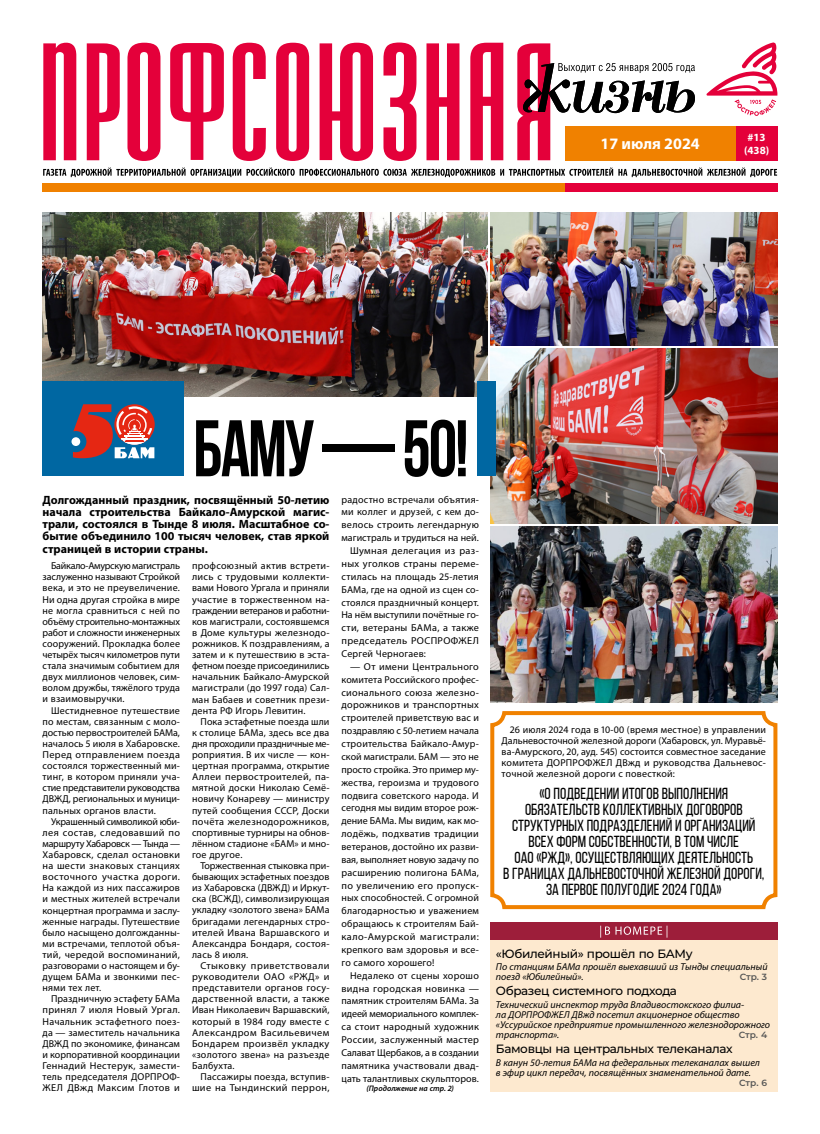
<style>
.page{position:relative;width:820px;height:1134px;background:#fff}
.page>*{position:absolute;margin:0;border:0;box-sizing:border-box;transform-origin:0 0}
.t1{font:700 80px "Bebas Neue";letter-spacing:-.03em;color:#000;scale:.9 1}
.t2{font:16px/16px "Bebas Neue";color:#000;text-align:center}
.t3{font:700 16px "Myriad Pro";color:#fff}
.t4{font:700 12px/12.1px "Myriad Pro";color:#000;text-align:justify}
.t5{font:500 12px "Montserrat";letter-spacing:-.03em;color:#000}
.t6{font:700 11px/13.2px "Myriad Pro";color:#fff;text-align:center}
.t7{font:10px/11.1px "Myriad Pro";letter-spacing:.02em;color:#000;text-align:justify}
.t8{font:italic 10px/10px "Myriad Pro";color:#000}
.t9{font:10px "Myriad Pro";color:#000}
.t10{font:600 9px "Montserrat";letter-spacing:-.01em;color:#575756}
.t11{font:italic 600 8px "Myriad Pro";color:#000}
</style>
<div class="page">
<svg style="left:43px;top:43px;width:33px;height:117px"></svg>
<svg style="left:87px;top:43px;width:33px;height:117px"></svg>
<svg style="left:170px;top:43px;width:54px;height:117px"></svg>
<svg style="left:127px;top:43px;width:33px;height:118px"></svg>
<svg style="left:233px;top:43px;width:33px;height:118px"></svg>
<svg style="left:276px;top:43px;width:33px;height:118px"></svg>
<svg style="left:319px;top:43px;width:54px;height:118px"></svg>
<svg style="left:383px;top:43px;width:33px;height:118px"></svg>
<svg style="left:470px;top:43px;width:33px;height:117px"></svg>
<svg style="left:426px;top:43px;width:33px;height:117px"></svg>
<div style="left:735px;top:126px;width:42px;height:34px;background:#e4003a"></div>
<div style="left:565px;top:126px;width:170px;height:34px;background:#f08100"></div>
<div style="left:43px;top:183px;width:521px;height:8px;background:#f08100"></div>
<div style="left:564px;top:183px;width:213px;height:8px;background:#e4003a"></div>
<svg style="left:706px;top:42px;width:71px;height:74px"></svg>
<div style="left:490px;top:922px;width:287px;height:19px;background:#9d1e3a"></div>
<svg style="left:600px;top:926px;width:67px;height:12px"></svg>
<div style="left:490px;top:940px;width:287px;height:151px;background:#fde9cf"></div>
<div style="left:490px;top:711px;width:287px;height:198px;border:4px solid #f08100;border-radius:12px"></div>
<img style="left:43px;top:213px;width:444px;height:183px">
<img style="left:490px;top:213px;width:287px;height:133px">
<img style="left:490px;top:349px;width:287px;height:175px">
<img style="left:490px;top:527px;width:287px;height:175px">
<div style="left:43px;top:381px;width:141px;height:95px;background:#0067a2"></div>
<svg style="left:73px;top:404px;width:82px;height:54px"></svg>
<div style="left:477px;top:381px;width:18px;height:95px;background:#0067a2"></div>
<svg style="left:43px;top:168px;width:733px;height:9px"></svg>
<svg style="left:517px;top:43px;width:177px;height:117px"></svg>
<h2 class="t3" style="left:600px;top:133px;width:101px">17 июля 2024</h2>
<p class="t6" style="left:743px;top:130px;width:27px">#13 (438)</p>
<h1 class="t1" style="left:193px;top:405px;width:307px">БАМУ — 50!</h1>
<p class="t4" style="left:43px;top:494px;width:288px">Долгожданный праздник, посвящённый 50-летию начала строительства Байкало-Амурской магис&shy;трали, состоялся в Тынде 8 июля. Масштабное со&shy;бытие объединило 100 тысяч человек, став яркой страницей в истории страны.</p>
<p class="t7" style="left:43px;top:560px;width:139px;text-indent:8px">Байкало-Амурскую магистраль заслуженно называют Стройкой века, и это не преувеличение.<br>Ни одна другая стройка в мире не могла сравниться с ней по объёму строительно-монтажных работ и сложности инженерных сооружений. Прокладка более четырёх тысяч километров пути стала значимым событием для двух миллионов человек, сим&shy;волом дружбы, тяжёлого труда и взаимовыручки.</p>
<p class="t7" style="left:43px;top:704px;width:139px;text-indent:9px">Шестидневное путешествие по местам, связанным с моло&shy;достью первостроителей БАМа, началось 5 июля в Хабаровске.<br>Перед отправлением поезда состоялся торжественный ми&shy;тинг, в котором приняли уча&shy;стие представители руководства ДВЖД, региональных и муници&shy;пальных органов власти.</p>
<p class="t7" style="left:43px;top:815px;width:139px;text-indent:8px">Украшенный символикой юби&shy;лея состав, следовавший по маршруту Хабаровск — Тында — Хабаровск, сделал остановки на шести знаковых станциях восточного участка дороги.<br>На каждой из них пассажиров и местных жителей встречали концертная программа и заслу&shy;женные награды. Путешествие было насыщено долгожданны&shy;ми встречами, теплотой объя&shy;тий, чередой воспоминаний, разговорами о настоящем и бу&shy;дущем БАМа и звонкими пес&shy;нями тех лет.</p>
<p class="t7" style="left:43px;top:993px;width:139px;text-indent:8px">Праздничную эстафету БАМа принял 7 июля Новый Ургал.<br>Начальник эстафетного поез&shy;да — заместитель начальника ДВЖД по экономике, финансам и корпоративной координации Геннадий Нестерук, замести&shy;тель председателя ДОРПРОФ-ЖЕЛ ДВжд Максим Глотов и</p>
<p class="t7" style="left:192px;top:560px;width:139px">профсоюзный актив встрети&shy;лись с трудовыми коллекти&shy;вами Нового Ургала и приняли участие в торжественном на&shy;граждении ветеранов и работни&shy;ков магистрали, состоявшемся в Доме культуры железнодо&shy;рожников. К поздравлениям, а затем и к путешествию в эста&shy;фетном поезде присоединились начальник Байкало-Амурской магистрали (до 1997 года) Сал&shy;ман Бабаев и советник прези&shy;дента РФ Игорь Левитин.</p>
<p class="t7" style="left:192px;top:716px;width:139px;text-indent:8px">Пока эстафетные поезда шли к столице БАМа, здесь все два дня проходили праздничные ме&shy;роприятия. В их числе — кон&shy;цертная программа, открытие Аллеи первостроителей, па&shy;мятной доски Николаю Семё&shy;новичу Конареву — министру путей сообщения СССР, Доски почёта железнодорожников, спортивные турниры на обнов&shy;лённом стадионе «БАМ» и мно&shy;гое другое.</p>
<p class="t7" style="left:192px;top:860px;width:139px;text-indent:8px">Торжественная стыковка при&shy;бывающих эстафетных поездов из Хабаровска (ДВЖД) и Иркут&shy;ска (ВСЖД), символизирующая укладку «золотого звена» БАМа бригадами легендарных стро&shy;ителей Ивана Варшавского и Александра Бондаря, состоя&shy;лась 8 июля.</p>
<p class="t7" style="left:192px;top:960px;width:139px;text-indent:9px">Стыковку приветствовали руководители ОАО «РЖД» и представители органов госу&shy;дарственной власти, а также Иван Николаевич Варшавский, который в 1984 году вместе с Александром Васильевичем Бондарем произвёл укладку «золотого звена» на разъезде Балбухта.</p>
<p class="t7" style="left:192px;top:1071px;width:139px;text-align:right">Пассажиры поезда, вступив&shy;шие на Тындинский перрон,</p>
<p class="t7" style="left:341px;top:493px;width:139px">радостно встречали объятия-</p>
<p class="t7" style="left:341px;top:506px;width:139px">ми коллег и друзей, с кем до-</p>
<p class="t7" style="left:341px;top:519px;width:139px">велось строить легендарную</p>
<p class="t7" style="left:341px;top:532px;width:139px">магистраль и трудиться на ней.</p>
<p class="t7" style="left:350px;top:545px;width:130px">Шумная делегация из раз-</p>
<p class="t7" style="left:341px;top:558px;width:139px">ных уголков страны переме-</p>
<p class="t7" style="left:341px;top:571px;width:139px">стилась на площадь 25-летия</p>
<p class="t7" style="left:341px;top:584px;width:139px">БАМа, где на одной из сцен со-</p>
<p class="t7" style="left:341px;top:596px;width:139px">стоялся праздничный концерт.</p>
<p class="t9" style="left:341px;top:609px;width:139px">На нём выступили почётные го-</p>
<p class="t7" style="left:341px;top:622px;width:139px">сти, ветераны БАМа, а также</p>
<p class="t7" style="left:341px;top:635px;width:139px">председатель РОСПРОФЖЕЛ</p>
<p class="t7" style="left:341px;top:648px;width:86px">Сергей Черногаев:</p>
<p class="t7" style="left:341px;top:660px;width:139px;line-height:12.9px;text-indent:9px">— От имени Центрального комитета Российского профес&shy;сионального союза железно&shy;дорожников и транспортных строителей приветствую вас и поздравляю с 50-летием начала строительства Байкало-Амур&shy;ской магистрали. БАМ — это не просто стройка. Это пример му&shy;жества, героизма и трудового подвига советского народа. И сегодня мы видим второе рож&shy;дение БАМа. Мы видим, как мо&shy;лодёжь, подхватив традиции ветеранов, достойно их разви&shy;вая, выполняет новую задачу по расширению полигона БАМа, по увеличению его пропуск&shy;ных способностей. С огромной благодарностью и уважением обращаюсь к строителям Бай&shy;кало-Амурской магистрали: крепкого вам здоровья и все&shy;го самого хорошего!</p>
<p class="t7" style="left:341px;top:969px;width:139px;line-height:12.9px;text-indent:9px">Недалеко от сцены хорошо видна городская новинка — памятник строителям БАМа. За идеей мемориального комплек&shy;са стоит народный художник России, заслуженный мастер Салават Щербаков, а в создании памятника участвовали двад&shy;цать талантливых скульпторов.</p>
<p class="t11" style="left:366px;top:1084px;width:89px">(Продолжение на стр. 2)</p>
<p class="t7" style="left:501px;top:724px;width:266px;text-indent:9px">26 июля 2024 года в 10-00 (время местное) в управлении Дальневосточной железной дороги (Хабаровск, ул. Муравьё&shy;ва-Амурского, 20, ауд. 545) состоится совместное заседание комитета ДОРПРОФЖЕЛ ДВжд и руководства Дальневос&shy;точной железной дороги с повесткой:</p>
<p class="t2" style="left:503px;top:785px;width:263px">«О ПОДВЕДЕНИИ ИТОГОВ ВЫПОЛНЕНИЯ ОБЯЗАТЕЛЬСТВ КОЛЛЕКТИВНЫХ ДОГОВОРОВ СТРУКТУРНЫХ ПОДРАЗДЕЛЕНИЙ И ОРГАНИЗАЦИЙ ВСЕХ ФОРМ СОБСТВЕННОСТИ, В ТОМ ЧИСЛЕ<br>ОАО «РЖД», ОСУЩЕСТВЛЯЮЩИХ ДЕЯТЕЛЬНОСТЬ<br>В ГРАНИЦАХ ДАЛЬНЕВОСТОЧНОЙ ЖЕЛЕЗНОЙ ДОРОГИ, ЗА ПЕРВОЕ ПОЛУГОДИЕ 2024 ГОДА»</p>
<p class="t5" style="left:495px;top:945px;width:198px">«Юбилейный» прошёл по БАМу</p>
<p class="t8" style="left:495px;top:962px;width:273px">По станциям БАМа прошёл выехавший из Тынды специальный поезд «Юбилейный».</p>
<p class="t10" style="left:739px;top:971px;width:29px">Стр. 3</p>
<p class="t5" style="left:495px;top:983px;width:182px">Образец системного подхода</p>
<p class="t8" style="left:495px;top:999px;width:275px">Технический инспектор труда Владивостокского филиа-<br>ла ДОРПРОФЖЕЛ ДВжд посетил акционерное общество «Уссурийское предприятие промышленного железнодорожного транспорта».</p>
<p class="t10" style="left:738px;top:1028px;width:30px">Стр. 4</p>
<p class="t5" style="left:495px;top:1040px;width:238px">Бамовцы на центральных телеканалах</p>
<p class="t8" style="left:495px;top:1057px;width:265px">В канун 50-летия БАМа на федеральных телеканалах вышел в эфир цикл передач, посвящённых знаменательной дате.</p>
<p class="t10" style="left:739px;top:1076px;width:29px">Стр. 6</p>
</div>
